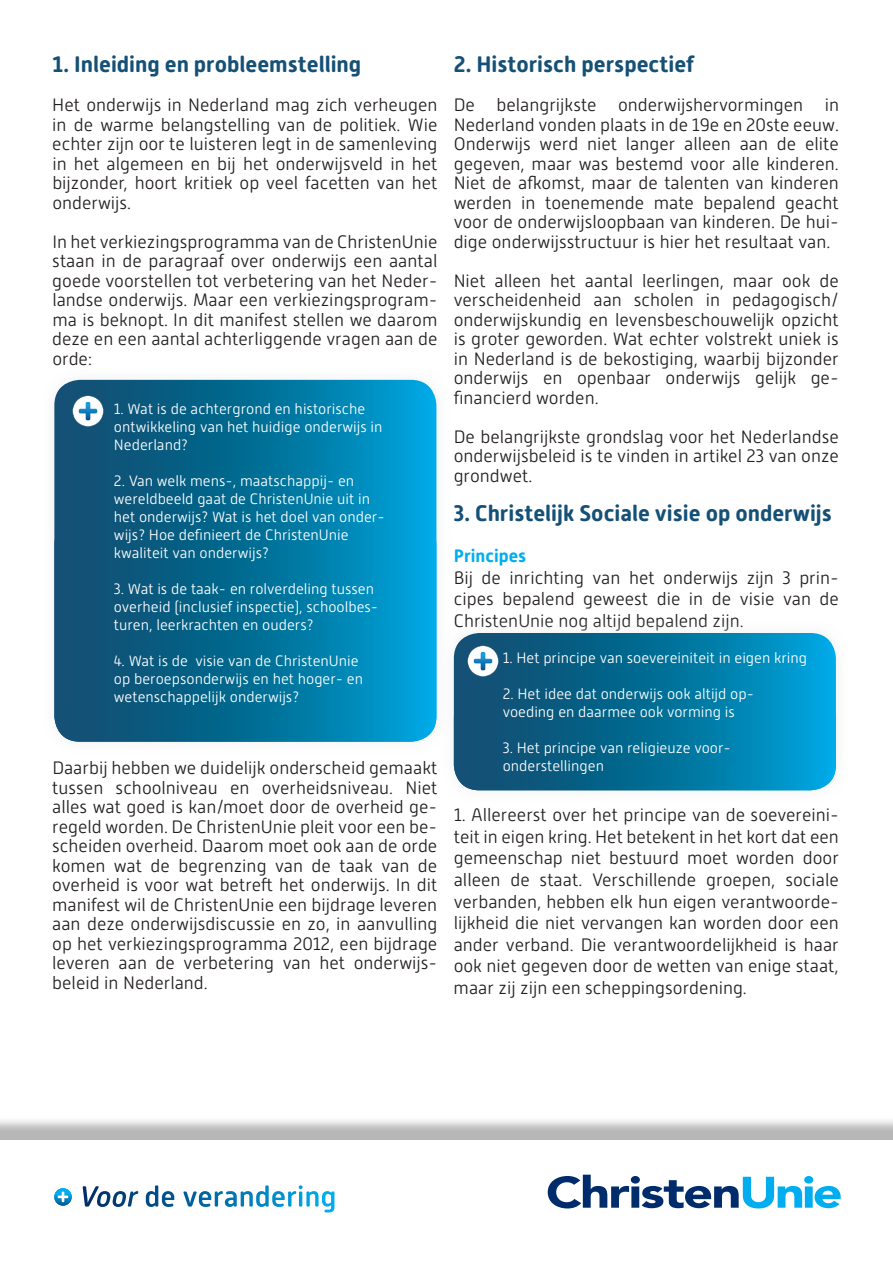
<style>
.page{position:relative;width:893px;height:1263px;background:#fff}
.page>*{position:absolute;margin:0;border:0;box-sizing:border-box;transform-origin:0 0}
.t1{font:700 22.5px "Alwyn New Rounded";color:#155076}
.t2{font:300 18px/19.5px "Alwyn New Rounded";color:#231f20;text-align:justify}
.t3{font:700 18px "Alwyn New Rounded";color:#00aeef}
.t4{font:300 15px/18px "Alwyn New Rounded";color:#fff}
</style>
<div class="page">
<div style="left:0;top:1116px;width:893px;height:140px;background:#231f20;opacity:.18"></div>
<div style="left:0;top:1140px;width:893px;height:122px;background:#fff"></div>
<svg style="left:54px;top:1188px;width:18px;height:18px"></svg>
<svg style="left:58px;top:1191px;width:10px;height:11px"></svg>
<svg style="left:83px;top:1186px;width:56px;height:21px"></svg>
<svg style="left:146px;top:1185px;width:188px;height:27px"></svg>
<svg style="left:548px;top:1175px;width:293px;height:33px"></svg>
<svg style="left:54px;top:380px;width:382px;height:139px;background:#06729d"></svg>
<svg style="left:54px;top:519px;width:382px;height:223px;background:#05719c"></svg>
<img style="left:70px;top:392px;width:37px;height:37px">
<svg style="left:454px;top:633px;width:382px;height:60px;background:#06749f"></svg>
<svg style="left:454px;top:693px;width:382px;height:97px;background:#06729c"></svg>
<img style="left:464px;top:642px;width:37px;height:37px">
<p class="t1" style="left:52px;top:51px;width:310px">1. Inleiding en probleemstelling</p>
<p class="t2" style="left:52px;top:95px;width:387px">Het onderwijs in Nederland mag zich verheugen in de warme belangstelling van de politiek. Wie echter zijn oor te luisteren legt in de samenleving in het algemeen en bij het onderwijsveld in het bijzonder, hoort kritiek op veel facetten van het onderwijs.</p>
<p class="t2" style="left:52px;top:232px;width:387px">In het verkiezingsprogramma van de ChristenUnie staan in de paragraaf over onderwijs een aantal goede voorstellen tot verbetering van het Neder&shy;landse onderwijs. Maar een verkiezingsprogram&shy;ma is beknopt. In dit manifest stellen we daarom deze en een aantal achterliggende vragen aan de orde:</p>
<p class="t1" style="left:454px;top:51px;width:242px">2. Historisch perspectief</p>
<p class="t2" style="left:454px;top:95px;width:387px">De belangrijkste onderwijshervormingen in Nederland vonden plaats in de 19e en 20ste eeuw.<br>Onderwijs werd niet langer alleen aan de elite gegeven, maar was bestemd voor alle kinderen.<br>Niet de afkomst, maar de talenten van kinderen werden in toenemende mate bepalend geacht voor de onderwijsloopbaan van kinderen. De hui&shy;dige onderwijsstructuur is hier het resultaat van.</p>
<p class="t2" style="left:454px;top:271px;width:387px">Niet alleen het aantal leerlingen, maar ook de verscheidenheid aan scholen in pedagogisch/ onderwijskundig en levensbeschouwelijk opzicht is groter geworden. Wat echter volstrekt uniek is in Nederland is de bekostiging, waarbij bijzonder onderwijs en openbaar onderwijs gelijk ge&shy;financierd worden.</p>
<p class="t2" style="left:454px;top:427px;width:387px">De belangrijkste grondslag voor het Nederlandse onderwijsbeleid is te vinden in artikel 23 van onze grondwet.</p>
<p class="t1" style="left:454px;top:500px;width:380px">3. Christelijk Sociale visie op onderwijs</p>
<p class="t3" style="left:454px;top:545px;width:74px">Principes</p>
<p class="t2" style="left:454px;top:567px;width:387px;line-height:21.6px">Bij de inrichting van het onderwijs zijn 3 prin&shy;cipes bepalend geweest die in de visie van de ChristenUnie nog altijd bepalend zijn.</p>
<p class="t4" style="left:114px;top:400px;width:270px">1. Wat is de achtergrond en historische ontwikkeling van het huidige onderwijs in<br>Nederland?</p>
<p class="t4" style="left:114px;top:472px;width:272px">2. Van welk mens-, maatschappij- en wereldbeeld gaat de ChristenUnie uit in het onderwijs? Wat is het doel van onder&shy;wijs? Hoe definieert de ChristenUnie kwaliteit van onderwijs?</p>
<p class="t4" style="left:114px;top:580px;width:266px">3. Wat is de taak- en rolverdeling tussen overheid (inclusief inspectie), schoolbes&shy;turen, leerkrachten en ouders?</p>
<p class="t4" style="left:114px;top:652px;width:251px">4. Wat is de visie van de ChristenUnie op beroepsonderwijs en het hoger- en wetenschappelijk onderwijs?</p>
<p class="t4" style="left:503px;top:649px;width:306px">1. Het principe van soevereiniteit in eigen kring</p>
<p class="t4" style="left:503px;top:685px;width:253px">2. Het idee dat onderwijs ook altijd op&shy;voeding en daarmee ook vorming is</p>
<p class="t4" style="left:503px;top:739px;width:230px">3. Het principe van religieuze voor&shy;onderstellingen</p>
<p class="t2" style="left:52px;top:758px;width:387px">Daarbij hebben we duidelijk onderscheid gemaakt tussen schoolniveau en overheidsniveau. Niet alles wat goed is kan/moet door de overheid ge&shy;regeld worden. De ChristenUnie pleit voor een be&shy;scheiden overheid. Daarom moet ook aan de orde komen wat de begrenzing van de taak van de overheid is voor wat betreft het onderwijs. In dit manifest wil de ChristenUnie een bijdrage leveren aan deze onderwijsdiscussie en zo, in aanvulling op het verkiezingsprogramma 2012, een bijdrage leveren aan de verbetering van het onderwijs&shy;beleid in Nederland.</p>
<p class="t2" style="left:454px;top:804px;width:387px;line-height:21.6px">1. Allereerst over het principe van de soevereini&shy;teit in eigen kring. Het betekent in het kort dat een gemeenschap niet bestuurd moet worden door alleen de staat. Verschillende groepen, sociale verbanden, hebben elk hun eigen verantwoorde&shy;lijkheid die niet vervangen kan worden door een ander verband. Die verantwoordelijkheid is haar ook niet gegeven door de wetten van enige staat, maar zij zijn een scheppingsordening.</p>
</div>
